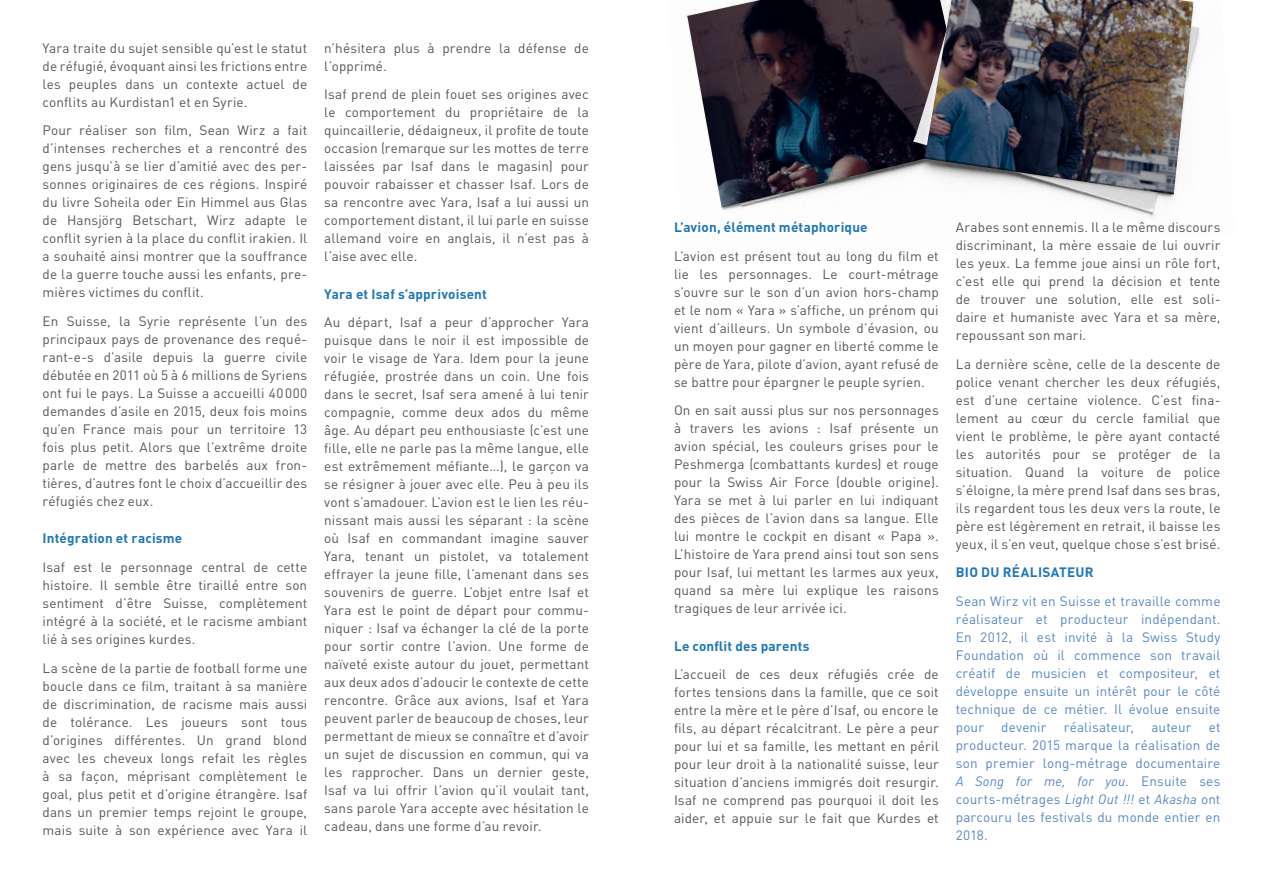
<style>
.page{position:relative;width:1263px;height:893px;background:#fff}
.page>*{position:absolute;margin:0;border:0;box-sizing:border-box;transform-origin:0 0}
.txt_courant{font:13.5px/18px "DIN Pro";letter-spacing:.01em;color:#535557;text-align:justify}
.txt_courant-2{font:13.5px/18px "DIN Pro";letter-spacing:.01em;color:#5688c0;text-align:justify}
.tittitre{font:700 13.5px "DIN Pro";letter-spacing:.015em;color:#1e76b5}
.txt_courant-3{font:700 13.5px "DIN Pro";letter-spacing:.025em;color:#1e76b5}
.s1{font-family:"DIN";font-style:italic}
</style>
<div class="page">
<img style="left:686px;top:2px;width:514px;height:216px">
<img style="left:946px;top:0;width:247px;height:195px">
<img style="left:687px;top:0;width:259px;height:208px">
<p class="txt_courant" style="left:43px;top:38px;width:266px">Yara traite du sujet sensible qu’est le statut de réfugié, évoquant ainsi les frictions entre les peuples dans un contexte actuel de conflits au Kurdistan1 et en Syrie.</p>
<p class="txt_courant" style="left:43px;top:121px;width:266px">Pour réaliser son film, Sean Wirz a fait d’intenses recherches et a rencontré des gens jusqu’à se lier d’amitié avec des per&shy;sonnes originaires de ces régions. Inspiré du livre Soheila oder Ein Himmel aus Glas de Hansjörg Betschart, Wirz adapte le conflit syrien à la place du conflit irakien. Il a souhaité ainsi montrer que la souffrance de la guerre touche aussi les enfants, pre&shy;mières victimes du conflit.</p>
<p class="txt_courant" style="left:43px;top:312px;width:266px">En Suisse, la Syrie représente l’un des principaux pays de provenance des requé&shy;rant-e-s d’asile depuis la guerre civile débutée en 2011 où 5 à 6 millions de Syriens ont fui le pays. La Suisse a accueilli 40000 demandes d’asile en 2015, deux fois moins qu’en France mais pour un territoire 13 fois plus petit. Alors que l’extrême droite parle de mettre des barbelés aux fron&shy;tières, d’autres font le choix d’accueillir des réfugiés chez eux.</p>
<p class="tittitre" style="left:43px;top:529px;width:141px">Intégration et racisme</p>
<p class="txt_courant" style="left:43px;top:557px;width:266px">Isaf est le personnage central de cette histoire. Il semble être tiraillé entre son sentiment d’être Suisse, complètement intégré à la société, et le racisme ambiant lié à ses origines kurdes.</p>
<p class="txt_courant" style="left:43px;top:658px;width:266px">La scène de la partie de football forme une boucle dans ce film, traitant à sa manière de discrimination, de racisme mais aussi de tolérance. Les joueurs sont tous d’origines différentes. Un grand blond avec les cheveux longs refait les règles à sa façon, méprisant complètement le goal, plus petit et d’origine étrangère. Isaf dans un premier temps rejoint le groupe, mais suite à son expérience avec Yara il</p>
<p class="txt_courant" style="left:324px;top:38px;width:266px">n’hésitera plus à prendre la défense de l’opprimé.</p>
<p class="txt_courant" style="left:324px;top:85px;width:266px">Isaf prend de plein fouet ses origines avec le comportement du propriétaire de la quincaillerie, dédaigneux, il profite de toute occasion (remarque sur les mottes de terre laissées par Isaf dans le magasin) pour pouvoir rabaisser et chasser Isaf. Lors de sa rencontre avec Yara, Isaf a lui aussi un comportement distant, il lui parle en suisse allemand voire en anglais, il n’est pas à l’aise avec elle.</p>
<p class="tittitre" style="left:324px;top:285px;width:164px">Yara et Isaf s’apprivoisent</p>
<p class="txt_courant" style="left:324px;top:313px;width:266px">Au départ, Isaf a peur d’approcher Yara puisque dans le noir il est impossible de voir le visage de Yara. Idem pour la jeune réfugiée, prostrée dans un coin. Une fois dans le secret, Isaf sera amené à lui tenir compagnie, comme deux ados du même âge. Au départ peu enthousiaste (c’est une fille, elle ne parle pas la même langue, elle est extrêmement méfiante…), le garçon va se résigner à jouer avec elle. Peu à peu ils vont s’amadouer. L’avion est le lien les réu&shy;nissant mais aussi les séparant : la scène où Isaf en commandant imagine sauver Yara, tenant un pistolet, va totalement effrayer la jeune fille, l’amenant dans ses souvenirs de guerre. L’objet entre Isaf et Yara est le point de départ pour commu&shy;niquer : Isaf va échanger la clé de la porte pour sortir contre l’avion. Une forme de naïveté existe autour du jouet, permettant aux deux ados d’adoucir le contexte de cette rencontre. Grâce aux avions, Isaf et Yara peuvent parler de beaucoup de choses, leur permettant de mieux se connaître et d’avoir un sujet de discussion en commun, qui va les rapprocher. Dans un dernier geste, Isaf va lui offrir l’avion qu’il voulait tant, sans parole Yara accepte avec hésitation le cadeau, dans une forme d’au revoir.</p>
<p class="tittitre" style="left:674px;top:218px;width:195px">L’avion, élément métaphorique</p>
<p class="txt_courant" style="left:674px;top:246px;width:266px">L’avion est présent tout au long du film et lie les personnages. Le court-métrage s’ouvre sur le son d’un avion hors-champ et le nom « Yara » s’affiche, un prénom qui vient d’ailleurs. Un symbole d’évasion, ou un moyen pour gagner en liberté comme le père de Yara, pilote d’avion, ayant refusé de se battre pour épargner le peuple syrien.</p>
<p class="txt_courant" style="left:674px;top:401px;width:266px">On en sait aussi plus sur nos personnages à travers les avions : Isaf présente un avion spécial, les couleurs grises pour le Peshmerga (combattants kurdes) et rouge pour la Swiss Air Force (double origine).<br>Yara se met à lui parler en lui indiquant des pièces de l’avion dans sa langue. Elle lui montre le cockpit en disant « Papa ».<br>L’histoire de Yara prend ainsi tout son sens pour Isaf, lui mettant les larmes aux yeux, quand sa mère lui explique les raisons tragiques de leur arrivée ici.</p>
<p class="tittitre" style="left:674px;top:636px;width:137px">Le conflit des parents</p>
<p class="txt_courant" style="left:674px;top:665px;width:266px">L’accueil de ces deux réfugiés crée de fortes tensions dans la famille, que ce soit entre la mère et le père d’Isaf, ou encore le fils, au départ récalcitrant. Le père a peur pour lui et sa famille, les mettant en péril pour leur droit à la nationalité suisse, leur situation d’anciens immigrés doit resurgir.<br>Isaf ne comprend pas pourquoi il doit les aider, et appuie sur le fait que Kurdes et</p>
<p class="txt_courant" style="left:956px;top:218px;width:266px">Arabes sont ennemis. Il a le même discours discriminant, la mère essaie de lui ouvrir les yeux. La femme joue ainsi un rôle fort, c’est elle qui prend la décision et tente de trouver une solution, elle est soli&shy;daire et humaniste avec Yara et sa mère, repoussant son mari.</p>
<p class="txt_courant" style="left:956px;top:354px;width:266px">La dernière scène, celle de la descente de police venant chercher les deux réfugiés, est d’une certaine violence. C’est fina&shy;lement au cœur du cercle familial que vient le problème, le père ayant contacté les autorités pour se protéger de la situation. Quand la voiture de police s’éloigne, la mère prend Isaf dans ses bras, ils regardent tous les deux vers la route, le père est légèrement en retrait, il baisse les yeux, il s’en veut, quelque chose s’est brisé.</p>
<p class="txt_courant-3" style="left:956px;top:563px;width:139px">BIO DU RÉALISATEUR</p>
<p class="txt_courant-2" style="left:956px;top:592px;width:266px">Sean Wirz vit en Suisse et travaille comme réalisateur et producteur indépendant.<br>En 2012, il est invité à la Swiss Study Foundation où il commence son travail créatif de musicien et compositeur, et développe ensuite un intérêt pour le côté technique de ce métier. Il évolue ensuite pour</p>
<p class="txt_courant-2" style="left:1001px;top:718px;width:47px">devenir</p>
<p class="txt_courant-2" style="left:1064px;top:718px;width:72px">réalisateur,</p>
<p class="txt_courant-2" style="left:1151px;top:718px;width:42px">auteur</p>
<p class="txt_courant-2" style="left:956px;top:718px;width:266px;text-indent:253px">et producteur. 2015 marque la réalisation de son premier long-métrage documentaire <span class="s1">A Song for me, for you</span>. Ensuite ses courts-métrages <span class="s1">Light Out !!!</span> et <span class="s1">Akasha</span> ont parcouru les festivals du monde entier en 2018.</p>
</div>
